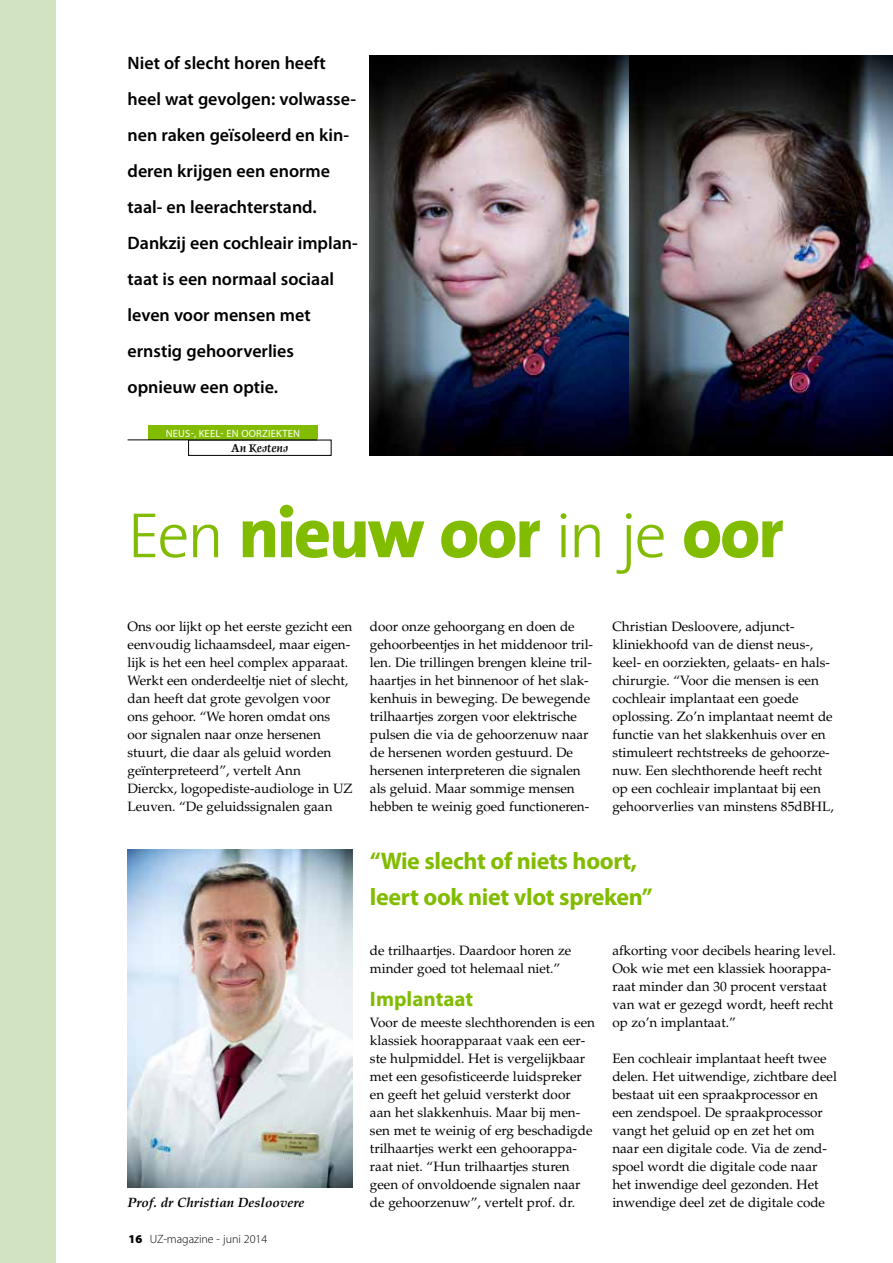
<style>
.page{position:relative;width:893px;height:1263px;background:#fff}
.page>*{position:absolute;margin:0;border:0;box-sizing:border-box;transform-origin:0 0}
.t1{font:800 72px "The Sans";letter-spacing:-.03em;color:#82bc00}
.t2{font:700 24px/36px "Myriad Pro";letter-spacing:-.015em;color:#82bc00}
.t3{font:700 21px "Myriad Pro";color:#82bc00}
.t4{font:600 18px/36px "Myriad Pro";color:#000}
.t5{font:14.85px "Delphin LT Std 2";color:#000}
.t6{font:13.5px/18px "Palatino LT Std";color:#000}
.t7{font:italic 700 13.5px "Palatino LT Std";color:#000}
.t8{font:300 12px "Myriad Pro";color:#000}
.t9{font:10.5px "Myriad Pro";letter-spacing:.02em;color:#fff}
.s1{font-weight:300;font-size:64.5px}
.s2{font-weight:900}
</style>
<div class="page">
<div style="left:188px;top:440px;width:143px;height:16px;border:1px solid #000"></div>
<div style="left:148px;top:426px;width:170px;height:14px;background:#82bc00"></div>
<hr style="left:128px;top:440px;width:189px;height:1px;background:#000">
<img style="left:128px;top:849px;width:225px;height:339px">
<img style="left:370px;top:55px;width:260px;height:401px">
<img style="left:630px;top:55px;width:263px;height:401px">
<div style="left:0;top:0;width:55px;height:1263px;background:#d2e3c1"></div>
<p class="t4" style="left:128px;top:44px;width:232px">Niet of slecht horen heeft heel wat gevolgen: volwasse&shy;nen raken geïsoleerd en kin&shy;deren krijgen een enorme taal- en leerachterstand.<br>Dankzij een cochleair implan&shy;taat is een normaal sociaal leven voor mensen met ernstig gehoorverlies opnieuw een optie.</p>
<p class="t9" style="left:166px;top:427px;width:136px">NEUS-, KEEL- EN OORZIEKTEN</p>
<p class="t5" style="left:231px;top:441px;width:59px">An Kestens</p>
<h1 class="t1" style="left:128px;top:472px;width:658px"><span class="s1">Een</span> nieuw oor <span class="s1">in je</span> oor</h1>
<p class="t6" style="left:128px;top:618px;width:226px">Ons oor lijkt op het eerste gezicht een eenvoudig lichaamsdeel, maar eigen&shy;lijk is het een heel complex apparaat.<br>Werkt een onderdeeltje niet of slecht, dan heeft dat grote gevolgen voor ons gehoor. “We horen omdat ons oor signalen naar onze hersenen stuurt, die daar als geluid worden geïnterpreteerd”, vertelt Ann Dierckx, logopediste-audiologe in UZ Leuven. “De geluidssignalen gaan</p>
<p class="t7" style="left:128px;top:1195px;width:179px">Prof. dr Christian Desloovere</p>
<p class="t8" style="left:129px;top:1232px;width:140px"><span class="s2">16</span> UZ-magazine - juni 2014</p>
<p class="t6" style="left:370px;top:618px;width:225px">door onze gehoorgang en doen de gehoorbeentjes in het middenoor tril&shy;len. Die trillingen brengen kleine tril&shy;haartjes in het binnenoor of het slak&shy;kenhuis in beweging. De bewegende trilhaartjes zorgen voor elektrische pulsen die via de gehoorzenuw naar de hersenen worden gestuurd. De hersenen interpreteren die signalen als geluid. Maar sommige mensen hebben te weinig goed functioneren-</p>
<p class="t6" style="left:612px;top:618px;width:223px">Christian Desloovere, adjunct&shy;kliniekhoofd van de dienst neus-, keel- en oorziekten, gelaats- en hals&shy;chirurgie. “Voor die mensen is een cochleair implantaat een goede oplossing. Zo’n implantaat neemt de functie van het slakkenhuis over en stimuleert rechtstreeks de gehoorze&shy;nuw. Een slechthorende heeft recht op een cochleair implantaat bij een gehoorverlies van minstens 85dBHL,</p>
<h2 class="t2" style="left:370px;top:842px;width:284px">“Wie slecht of niets hoort, leert ook niet vlot spreken”</h2>
<p class="t6" style="left:370px;top:942px;width:203px">de trilhaartjes. Daardoor horen ze minder goed tot helemaal niet.”</p>
<h3 class="t3" style="left:370px;top:986px;width:105px">Implantaat</h3>
<p class="t6" style="left:370px;top:1014px;width:227px">Voor de meeste slechthorenden is een klassiek hoorapparaat vaak een eer&shy;ste hulpmiddel. Het is vergelijkbaar met een gesofisticeerde luidspreker en geeft het geluid versterkt door aan het slakkenhuis. Maar bij men&shy;sen met te weinig of erg beschadigde trilhaartjes werkt een gehoorappa&shy;raat niet. “Hun trilhaartjes sturen geen of onvoldoende signalen naar de gehoorzenuw”, vertelt prof. dr.</p>
<p class="t6" style="left:612px;top:942px;width:225px">afkorting voor decibels hearing level.<br>Ook wie met een klassiek hoorappa&shy;raat minder dan 30 procent verstaat van wat er gezegd wordt, heeft recht op zo’n implantaat.”</p>
<p class="t6" style="left:612px;top:1050px;width:226px">Een cochleair implantaat heeft twee delen. Het uitwendige, zichtbare deel bestaat uit een spraakprocessor en een zendspoel. De spraakprocessor vangt het geluid op en zet het om naar een digitale code. Via de zend&shy;spoel wordt die digitale code naar het inwendige deel gezonden. Het inwendige deel zet de digitale code</p>
</div>
